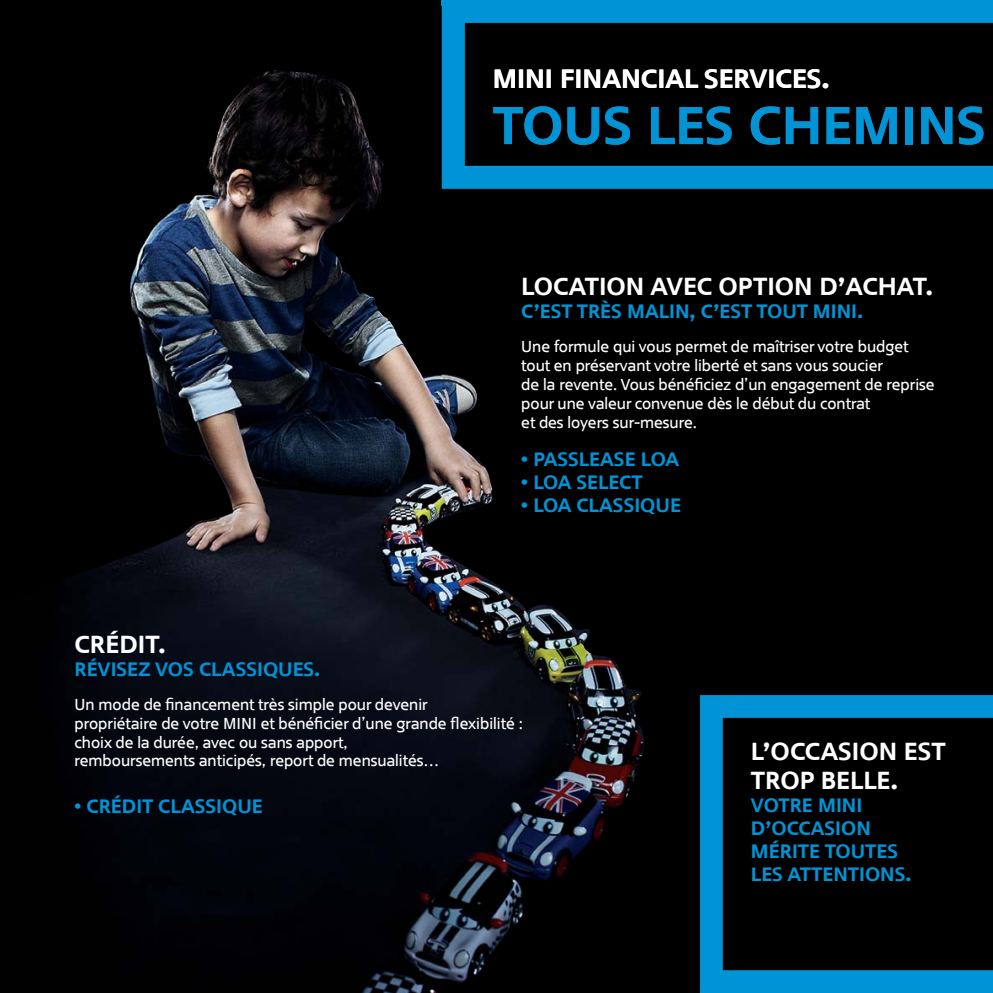
<style>
.page{position:relative;width:993px;height:993px;background:#fff}
.page>*{position:absolute;margin:0;border:0;box-sizing:border-box;transform-origin:0 0}
.t1{font:52.5px "MINI Type Headline";color:#0093d5}
.t2{font:26.25px "MINI Type Headline";color:#fff}
.t3{font:24.5px/29.4px "MINI Type Headline";color:#fff}
.t4{font:19.25px/23.1px "MINI Type Headline";color:#0093d5}
.t5{font:15.75px/18.9px "MINI Type";color:#fff}
</style>
<div class="page">
<div style="left:0;top:0;width:992px;height:992px;background:#000"></div>
<img style="left:66px;top:70px;width:578px;height:922px">
<svg style="left:441px;top:5px;width:551px;height:184px"></svg>
<svg style="left:700px;top:695px;width:292px;height:292px"></svg>
<div style="left:441px;top:0;width:551px;height:5px;background:#0093d5"></div>
<div style="left:699px;top:987px;width:293px;height:5px;background:#0093d5"></div>
<h2 class="t2" style="left:492px;top:62px;width:338px">MINI FINANCIAL SERVICES.</h2>
<h1 class="t1" style="left:492px;top:93px;width:494px">TOUS LES CHEMINS</h1>
<h3 class="t3" style="left:521px;top:271px;width:413px">LOCATION AVEC OPTION D’ACHAT.</h3>
<p class="t4" style="left:521px;top:299px;width:343px">C’EST TRèS MALIN, C’EST TOUT MINI.</p>
<p class="t5" style="left:521px;top:337px;width:414px">Une formule qui vous permet de maîtriser votre budget tout en préservant votre liberté et sans vous soucier<br>de la revente. Vous bénéficiez d’un engagement de reprise pour une valeur convenue dès le début du contrat<br>et des loyers sur-mesure.</p>
<p class="t4" style="left:521px;top:447px;width:159px">• PASSLEASE LOA</p>
<p class="t4" style="left:521px;top:470px;width:123px">• LOA SELECT</p>
<p class="t4" style="left:521px;top:493px;width:161px">• LOA CLASSIQUE</p>
<h3 class="t3" style="left:74px;top:628px;width:93px">CRéDIT.</h3>
<p class="t4" style="left:74px;top:656px;width:247px">RéVISEZ VOS CLASSIQUES.</p>
<p class="t5" style="left:74px;top:694px;width:449px">Un mode de financement très simple pour devenir<br>propriétaire de votre MINI et bénéficier d’une grande flexibilité : choix de la durée, avec ou sans apport,<br>remboursements anticipés, report de mensualités…</p>
<p class="t4" style="left:74px;top:793px;width:190px">• CRéDIT CLASSIQUE</p>
<h3 class="t3" style="left:750px;top:735px;width:196px">L’OCCASION EST<br>TROP BELLE.</h3>
<p class="t4" style="left:750px;top:792px;width:162px">VOTRE MINI<br>D’OCCASION<br>MéRITE TOUTES<br>LES ATTENTIONS.</p>
</div>
